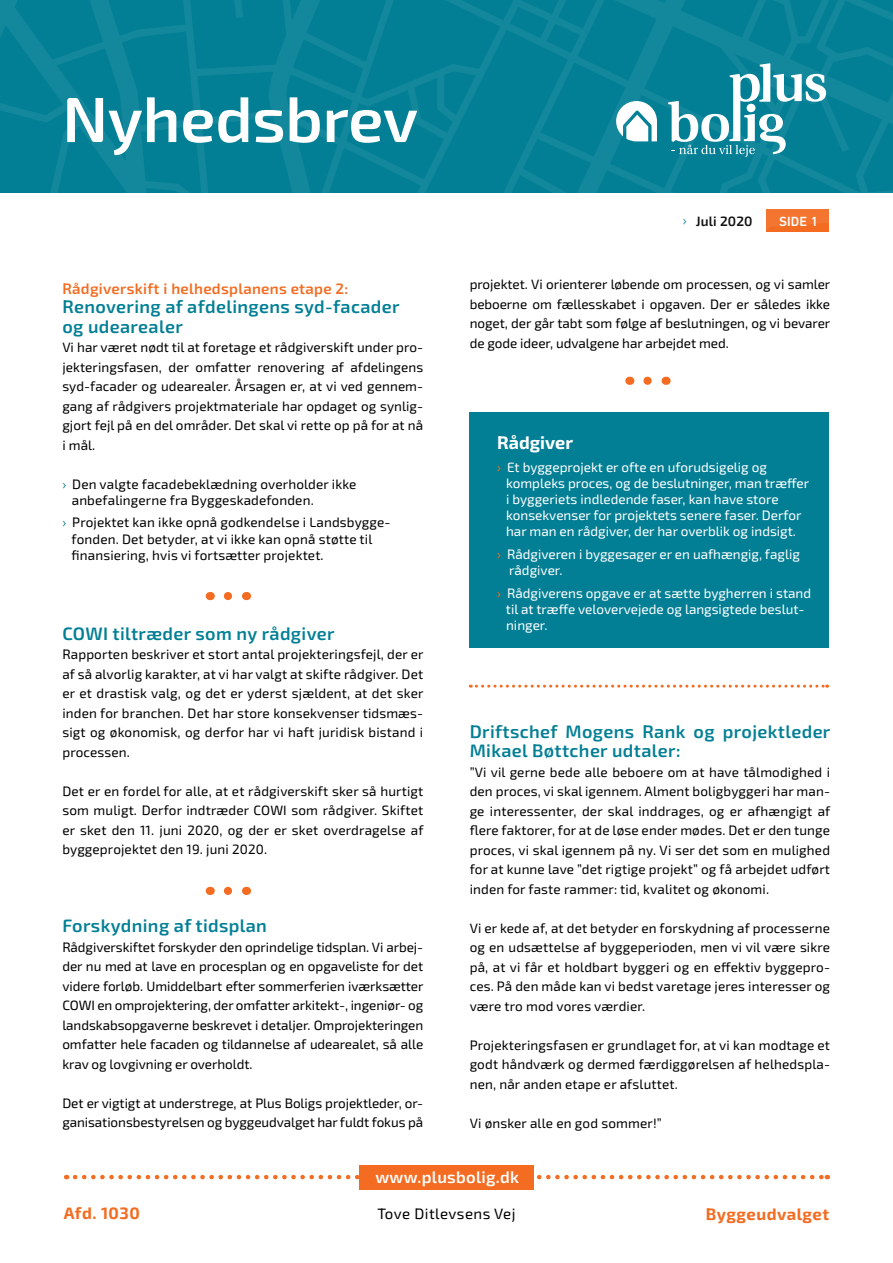
<style>
.page{position:relative;width:893px;height:1263px;background:#fff}
.page>*{position:absolute;margin:0;border:0;box-sizing:border-box;transform-origin:0 0}
.t1{font:600 63.9px "Exo 2";letter-spacing:-.005em;color:#fff}
.t2{font:600 18px/19.5px "Exo 2";letter-spacing:.02em;color:#037f95}
.t3{font:700 18px "Exo 2";color:#fff}
.t4{font:700 16.5px "Exo 2";letter-spacing:.03em;color:#f36c21}
.t5{font:600 16.5px "Exo 2";letter-spacing:.015em;color:#fff}
.t6{font:600 15px "Exo 2";letter-spacing:.02em;color:#f36c21}
.t7{font:15px "Exo 2";letter-spacing:.03em;color:#000001}
.t8{font:13.5px/19.5px "Exo 2";letter-spacing:.01em;color:#000001;text-align:justify}
.t9{font:13.5px "Exo 2";color:#fff}
.t10{font:600 13.5px "Exo 2";letter-spacing:.01em;color:#000001}
.t11{font:500 13.5px "DIN Next LT Pro";color:#fff}
.s1{color:#177f95}
.s2{font-weight:400;color:#177f95}
.s3{color:#f36c21}
</style>
<div class="page">
<svg style="left:75px;top:1175px;width:753px;height:4px"></svg>
<div style="left:359px;top:1165px;width:175px;height:24px;background:#f36c21"></div>
<svg style="left:0;top:0;width:893px;height:232px;fill:#037f95"></svg>
<svg style="left:616px;top:101px;width:41px;height:40px"></svg>
<svg style="left:668px;top:63px;width:158px;height:94px"></svg>
<svg style="left:228px;top:592px;width:5px;height:8px"></svg>
<svg style="left:647px;top:377px;width:5px;height:8px"></svg>
<svg style="left:228px;top:887px;width:4px;height:8px"></svg>
<div style="left:470px;top:412px;width:359px;height:236px;background:#037f95"></div>
<svg style="left:470px;top:685px;width:358px;height:3px"></svg>
<p class="t1" style="left:62px;top:75px;width:357px">Nyhedsbrev</p>
<p class="t6" style="left:62px;top:278px;width:287px">Rådgiverskift i helhedsplanens etape 2:</p>
<p class="t2" style="left:62px;top:296px;width:339px">Renovering af afdelingens syd-facader og udearealer</p>
<p class="t8" style="left:62px;top:337px;width:362px">Vi har været nødt til at foretage et rådgiverskift under pro&shy;jekteringsfasen, der omfatter renovering af afdelingens syd-facader og udearealer. Årsagen er, at vi ved gennem&shy;gang af rådgivers projektmateriale har opdaget og synlig&shy;gjort fejl på en del områder. Det skal vi rette op på for at nå i mål.</p>
<p class="t8" style="left:72px;top:475px;width:286px;line-height:16.2px;text-indent:-9px"><span class="s1">›</span> Den valgte facadebeklædning overholder ikke anbefalingerne fra Byggeskadefonden.</p>
<p class="t8" style="left:72px;top:514px;width:321px;line-height:16.2px;text-align:left;text-indent:-9px"><span class="s1">›</span> Projektet kan ikke opnå godkendelse i Landsbygge&shy;fonden. Det betyder, at vi ikke kan opnå støtte til finansiering, hvis vi fortsætter projektet.</p>
<p class="t2" style="left:62px;top:623px;width:274px">COWI tiltræder som ny rådgiver</p>
<p class="t8" style="left:62px;top:644px;width:363px">Rapporten beskriver et stort antal projekteringsfejl, der er af så alvorlig karakter, at vi har valgt at skifte rådgiver. Det er et drastisk valg, og det er yderst sjældent, at det sker inden for branchen. Det har store konsekvenser tidsmæs&shy;sigt og økonomisk, og derfor har vi haft juridisk bistand i processen.</p>
<p class="t8" style="left:62px;top:781px;width:363px">Det er en fordel for alle, at et rådgiverskift sker så hurtigt som muligt. Derfor indtræder COWI som rådgiver. Skiftet er sket den 11. juni 2020, og der er sket overdragelse af byggeprojektet den 19. juni 2020.</p>
<p class="t2" style="left:62px;top:916px;width:206px">Forskydning af tidsplan</p>
<p class="t8" style="left:62px;top:937px;width:363px">Rådgiverskiftet forskyder den oprindelige tidsplan. Vi arbej&shy;der nu med at lave en procesplan og en opgaveliste for det videre forløb. Umiddelbart efter sommerferien iværksætter COWI en omprojektering, der omfatter arkitekt-, ingeniør- og landskabsopgaverne beskrevet i detaljer. Omprojekteringen omfatter hele facaden og tildannelse af udearealet, så alle krav og lovgivning er overholdt.</p>
<p class="t8" style="left:62px;top:1093px;width:362px">Det er vigtigt at understrege, at Plus Boligs projektleder, or&shy;ganisationsbestyrelsen og byggeudvalget har fuldt fokus på</p>
<p class="t10" style="left:683px;top:212px;width:71px"><span class="s2">›</span> Juli 2020</p>
<p class="t11" style="left:779px;top:213px;width:40px">SIDE 1</p>
<p class="t8" style="left:470px;top:274px;width:362px">projektet. Vi orienterer løbende om processen, og vi samler beboerne om fællesskabet i opgaven. Der er således ikke noget, der går tabt som følge af beslutningen, og vi bevarer de gode ideer, udvalgene har arbejdet med.</p>
<p class="t3" style="left:497px;top:430px;width:77px">Rådgiver</p>
<p class="t9" style="left:497px;top:457px;width:271px"><span class="s3">›</span> Et byggeprojekt er ofte en uforudsigelig og</p>
<p class="t9" style="left:506px;top:474px;width:305px">kompleks proces, og de beslutninger, man træffer</p>
<p class="t9" style="left:506px;top:490px;width:274px">i byggeriets indledende faser, kan have store</p>
<p class="t9" style="left:506px;top:506px;width:297px">konsekvenser for projektets senere faser. Derfor</p>
<p class="t9" style="left:506px;top:522px;width:291px">har man en rådgiver, der har overblik og indsigt.</p>
<p class="t9" style="left:497px;top:545px;width:304px"><span class="s3">›</span> Rådgiveren i byggesager er en uafhængig, faglig</p>
<p class="t9" style="left:509px;top:561px;width:55px">rådgiver.</p>
<p class="t9" style="left:497px;top:583px;width:316px"><span class="s3">›</span> Rådgiverens opgave er at sætte bygherren i stand</p>
<p class="t9" style="left:506px;top:600px;width:300px">til at træffe velovervejede og langsigtede beslut-</p>
<p class="t9" style="left:506px;top:616px;width:43px">ninger.</p>
<p class="t2" style="left:470px;top:721px;width:362px">Driftschef Mogens Rank og projektleder<br>Mikael Bøttcher udtaler:</p>
<p class="t8" style="left:470px;top:762px;width:362px">”Vi vil gerne bede alle beboere om at have tålmodighed i den proces, vi skal igennem. Alment boligbyggeri har man&shy;ge interessenter, der skal inddrages, og er afhængigt af flere faktorer, for at de løse ender mødes. Det er den tunge proces, vi skal igennem på ny. Vi ser det som en mulighed for at kunne lave ”det rigtige projekt” og få arbejdet udført inden for faste rammer: tid, kvalitet og økonomi.</p>
<p class="t8" style="left:470px;top:918px;width:362px">Vi er kede af, at det betyder en forskydning af processerne og en udsættelse af byggeperioden, men vi vil være sikre på, at vi får et holdbart byggeri og en effektiv byggepro&shy;ces. På den måde kan vi bedst varetage jeres interesser og være tro mod vores værdier.</p>
<p class="t8" style="left:470px;top:1035px;width:362px">Projekteringsfasen er grundlaget for, at vi kan modtage et godt håndværk og dermed færdiggørelsen af helhedspla&shy;nen, når anden etape er afsluttet.</p>
<p class="t8" style="left:470px;top:1113px;width:194px">Vi ønsker alle en god sommer!”</p>
<p class="t5" style="left:375px;top:1165px;width:145px">www.plusbolig.dk</p>
<p class="t4" style="left:64px;top:1201px;width:77px">Afd. 1030</p>
<p class="t7" style="left:377px;top:1204px;width:139px">Tove Ditlevsens Vej</p>
<p class="t4" style="left:706px;top:1202px;width:125px">Byggeudvalget</p>
</div>
